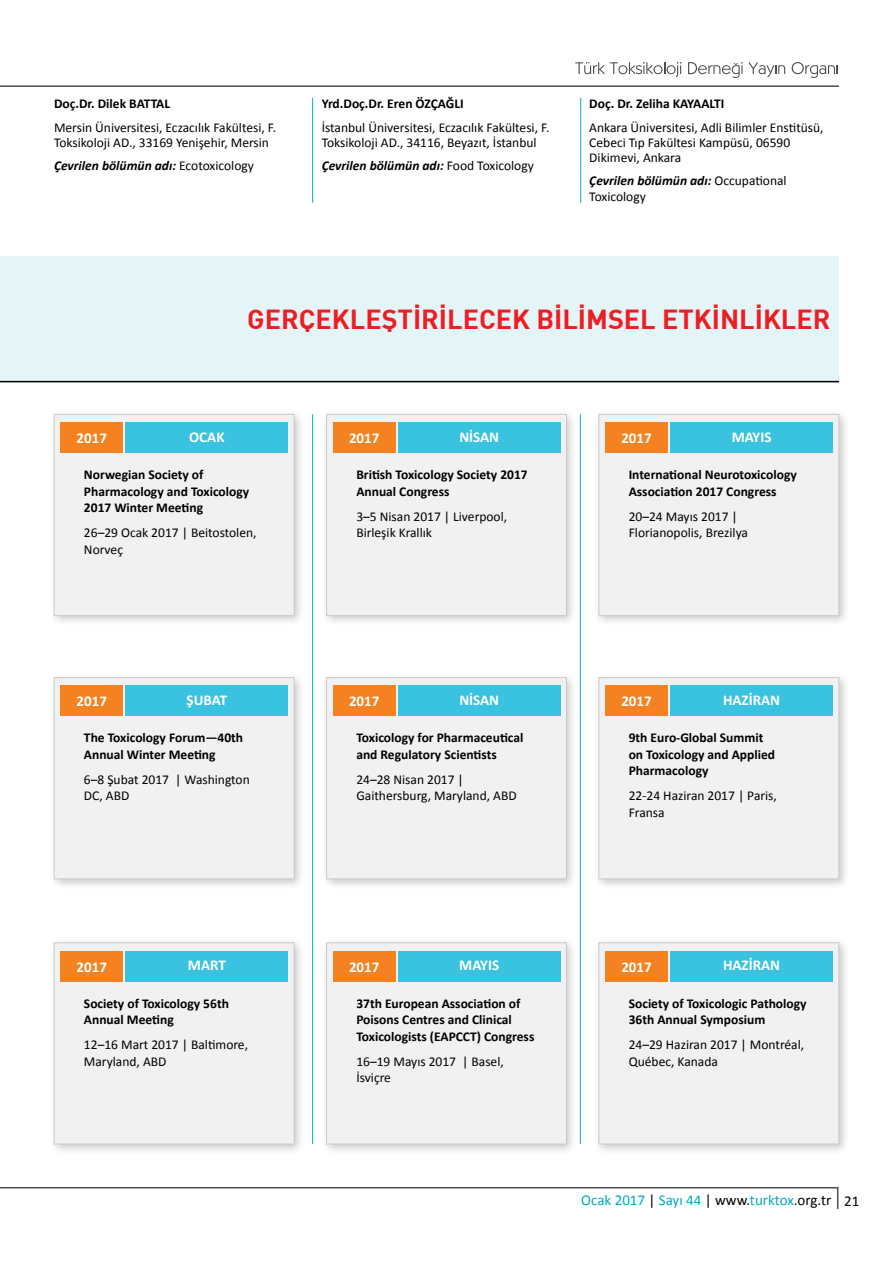
<style>
.page{position:relative;width:893px;height:1263px;background:#fff}
.page>*{position:absolute;margin:0;border:0;box-sizing:border-box;transform-origin:0 0}
.t1{font:700 27px "DI Nbek";color:#ed1d24}
.t2{font:700 15px "Calibri";color:#fff}
.t3{font:15px "Calibri";color:#00abc2}
.t4{font:13.5px/16.5px "Calibri";color:#000}
.t5{font:700 13.5px/16.5px "Calibri";color:#000}
.t6{font:italic 700 13.5px "Calibri";color:#000}
.s1{font-weight:400;font-style:normal}
.s2{font-weight:700;font-style:italic}
.s3{color:#000}
</style>
<div class="page">
<hr style="left:0;top:85px;width:839px;height:2px;background:#4d4d4f">
<svg style="left:575px;top:62px;width:106px;height:15px"></svg>
<svg style="left:688px;top:62px;width:97px;height:16px"></svg>
<svg style="left:792px;top:62px;width:46px;height:16px"></svg>
<svg style="left:0;top:1187px;width:839px;height:22px"></svg>
<hr style="left:312px;top:98px;width:1px;height:105px;background:#00abc2">
<hr style="left:580px;top:98px;width:1px;height:105px;background:#00abc2">
<div style="left:0;top:256px;width:839px;height:126px;background:#e5f4f6"></div>
<hr style="left:0;top:381px;width:839px;height:1px;background:#000">
<hr style="left:312px;top:414px;width:1px;height:730px;background:#00abc2">
<hr style="left:580px;top:414px;width:1px;height:730px;background:#00abc2">
<svg style="left:326px;top:678px;width:247px;height:208px;fill:#e4e4e4"></svg>
<div style="left:326px;top:677px;width:241px;height:202px;background:#f1f1f1"></div>
<div style="left:398px;top:685px;width:163px;height:31px;background:#3ac3e0"></div>
<div style="left:333px;top:685px;width:63px;height:31px;background:#f58220"></div>
<svg style="left:598px;top:413px;width:248px;height:209px"></svg>
<div style="left:599px;top:414px;width:240px;height:202px;background:#f1f1f1"></div>
<div style="left:670px;top:422px;width:163px;height:31px;background:#3ac3e0"></div>
<div style="left:605px;top:422px;width:63px;height:31px;background:#f58220"></div>
<svg style="left:326px;top:413px;width:247px;height:209px;fill:#e9e9e9"></svg>
<div style="left:326px;top:414px;width:241px;height:202px;background:#f1f1f1"></div>
<div style="left:398px;top:422px;width:163px;height:31px;background:#3ac3e0"></div>
<div style="left:333px;top:422px;width:63px;height:31px;background:#f58220"></div>
<svg style="left:598px;top:942px;width:248px;height:209px"></svg>
<div style="left:599px;top:943px;width:240px;height:201px;background:#f1f1f1"></div>
<div style="left:670px;top:951px;width:163px;height:30px;background:#3ac3e0"></div>
<div style="left:605px;top:951px;width:63px;height:30px;background:#f58220"></div>
<svg style="left:326px;top:942px;width:247px;height:209px"></svg>
<div style="left:326px;top:943px;width:241px;height:201px;background:#f1f1f1"></div>
<div style="left:398px;top:951px;width:163px;height:30px;background:#3ac3e0"></div>
<div style="left:333px;top:951px;width:63px;height:30px;background:#f58220"></div>
<svg style="left:598px;top:677px;width:248px;height:209px"></svg>
<div style="left:599px;top:677px;width:240px;height:202px;background:#f1f1f1"></div>
<div style="left:670px;top:685px;width:163px;height:31px;background:#3ac3e0"></div>
<div style="left:605px;top:685px;width:63px;height:31px;background:#f58220"></div>
<svg style="left:53px;top:413px;width:248px;height:209px;fill:#e7e7e7"></svg>
<div style="left:54px;top:414px;width:240px;height:202px;background:#f1f1f1"></div>
<div style="left:125px;top:422px;width:163px;height:31px;background:#3ac3e0"></div>
<div style="left:60px;top:422px;width:63px;height:31px;background:#f58220"></div>
<svg style="left:53px;top:677px;width:248px;height:209px;fill:#e4e4e4"></svg>
<div style="left:54px;top:677px;width:240px;height:202px;background:#f1f1f1"></div>
<div style="left:125px;top:685px;width:163px;height:31px;background:#3ac3e0"></div>
<div style="left:60px;top:685px;width:63px;height:31px;background:#f58220"></div>
<svg style="left:53px;top:942px;width:248px;height:209px"></svg>
<div style="left:54px;top:943px;width:240px;height:201px;background:#f1f1f1"></div>
<div style="left:125px;top:951px;width:163px;height:30px;background:#3ac3e0"></div>
<div style="left:60px;top:951px;width:63px;height:30px;background:#f58220"></div>
<p class="t5" style="left:54px;top:95px;width:118px">Doç.Dr. Dilek BATTAL</p>
<p class="t4" style="left:54px;top:120px;width:224px;line-height:15.1px">Mersin Üniversitesi, Eczacılık Fakültesi, F.<br>Toksikoloji AD., 33169 Yenişehir, Mersin</p>
<p class="t6" style="left:54px;top:157px;width:201px">Çevrilen bölümün adı: <span class="s1">Ecotoxicology</span></p>
<p class="t5" style="left:322px;top:95px;width:144px">Yrd.Doç.Dr. Eren ÖZÇAĞLI</p>
<p class="t4" style="left:322px;top:120px;width:229px;line-height:15.1px">İstanbul Üniversitesi, Eczacılık Fakültesi, F.<br>Toksikoloji AD., 34116, Beyazıt, İstanbul</p>
<p class="t6" style="left:322px;top:157px;width:214px">Çevrilen bölümün adı: <span class="s1">Food Toxicology</span></p>
<p class="t5" style="left:589px;top:95px;width:137px">Doç. Dr. Zeliha KAYAALTI</p>
<p class="t4" style="left:589px;top:120px;width:236px;line-height:15.1px">Ankara Üniversitesi, Adli Bilimler Enstitüsü,<br>Cebeci Tıp Fakültesi Kampüsü, 06590<br>Dikimevi, Ankara</p>
<p class="t4" style="left:589px;top:173px;width:199px;line-height:15.1px"><span class="s2">Çevrilen bölümün adı:</span> Occupational<br>Toxicology</p>
<h1 class="t1" style="left:247px;top:301px;width:585px">GERÇEKLEŞTİRİLECEK BİLİMSEL ETKİNLİKLER</h1>
<p class="t2" style="left:77px;top:429px;width:32px">2017</p>
<p class="t2" style="left:189px;top:427px;width:37px">OCAK</p>
<p class="t2" style="left:349px;top:429px;width:32px">2017</p>
<p class="t2" style="left:459px;top:427px;width:41px">NİSAN</p>
<p class="t2" style="left:621px;top:429px;width:32px">2017</p>
<p class="t2" style="left:732px;top:427px;width:41px">MAYIS</p>
<p class="t5" style="left:84px;top:466px;width:167px">Norwegian Society of<br>Pharmacology and Toxicology<br>2017 Winter Meeting</p>
<p class="t4" style="left:84px;top:524px;width:174px">26–29 Ocak 2017 | Beitostolen,<br>Norveç</p>
<p class="t2" style="left:77px;top:692px;width:32px">2017</p>
<p class="t2" style="left:187px;top:690px;width:42px">ŞUBAT</p>
<p class="t5" style="left:84px;top:730px;width:161px">The Toxicology Forum—40th<br>Annual Winter Meeting</p>
<p class="t4" style="left:84px;top:771px;width:167px">6–8 Şubat 2017 | Washington<br>DC, ABD</p>
<p class="t2" style="left:77px;top:957px;width:32px">2017</p>
<p class="t2" style="left:188px;top:955px;width:39px">MART</p>
<p class="t5" style="left:84px;top:995px;width:146px">Society of Toxicology 56th<br>Annual Meeting</p>
<p class="t4" style="left:84px;top:1036px;width:166px">12–16 Mart 2017 | Baltimore,<br>Maryland, ABD</p>
<p class="t5" style="left:356px;top:466px;width:173px">British Toxicology Society 2017<br>Annual Congress</p>
<p class="t4" style="left:356px;top:508px;width:152px">3–5 Nisan 2017 | Liverpool,<br>Birleşik Krallık</p>
<p class="t5" style="left:629px;top:466px;width:170px">International Neurotoxicology<br>Association 2017 Congress</p>
<p class="t4" style="left:629px;top:508px;width:121px">20–24 Mayıs 2017 |<br>Florianopolis, Brezilya</p>
<p class="t2" style="left:349px;top:692px;width:32px">2017</p>
<p class="t2" style="left:459px;top:690px;width:41px">NİSAN</p>
<p class="t5" style="left:356px;top:730px;width:169px">Toxicology for Pharmaceutical and Regulatory Scientists</p>
<p class="t4" style="left:356px;top:771px;width:162px">24–28 Nisan 2017 |<br>Gaithersburg, Maryland, ABD</p>
<p class="t2" style="left:621px;top:692px;width:32px">2017</p>
<p class="t2" style="left:723px;top:690px;width:59px">HAZİRAN</p>
<p class="t5" style="left:629px;top:730px;width:148px">9th Euro-Global Summit on Toxicology and Applied<br>Pharmacology</p>
<p class="t4" style="left:629px;top:788px;width:150px">22-24 Haziran 2017 | Paris,<br>Fransa</p>
<p class="t2" style="left:349px;top:957px;width:32px">2017</p>
<p class="t2" style="left:459px;top:955px;width:41px">MAYIS</p>
<p class="t5" style="left:356px;top:995px;width:180px">37th European Association of<br>Poisons Centres and Clinical<br>Toxicologists (EAPCCT) Congress</p>
<p class="t4" style="left:356px;top:1053px;width:149px">16–19 Mayıs 2017 | Basel,<br>İsviçre</p>
<p class="t2" style="left:621px;top:957px;width:32px">2017</p>
<p class="t2" style="left:723px;top:955px;width:59px">HAZİRAN</p>
<p class="t5" style="left:629px;top:995px;width:179px">Society of Toxicologic Pathology<br>36th Annual Symposium</p>
<p class="t4" style="left:629px;top:1036px;width:177px">24–29 Haziran 2017 | Montréal,<br>Québec, Kanada</p>
<p class="t3" style="left:581px;top:1190px;width:280px">Ocak 2017 <span class="s3">|</span> Sayı 44 <span class="s3">| www.</span>turktox<span class="s3">.org.tr 21</span></p>
</div>
